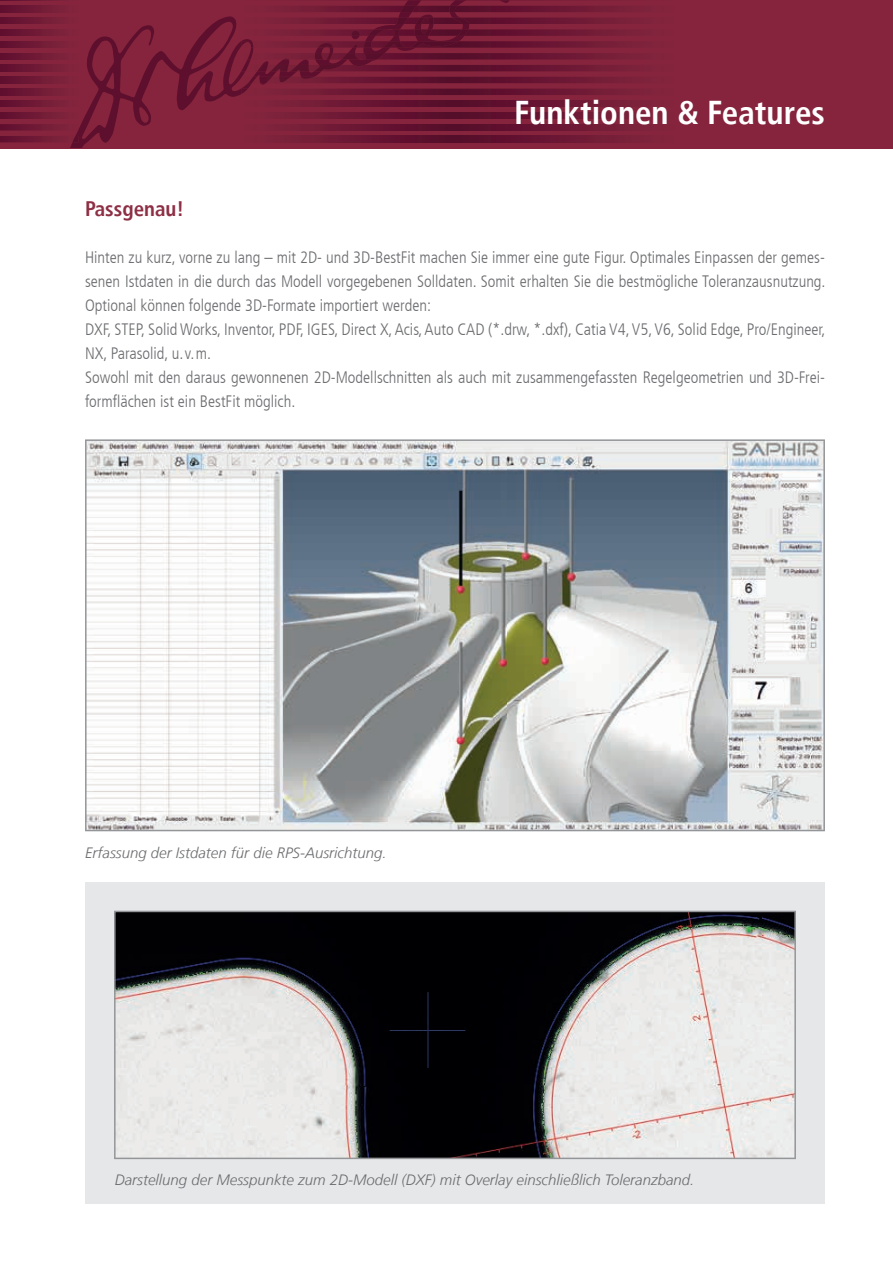
<style>
.page{position:relative;width:893px;height:1263px;background:#fff}
.page>*{position:absolute;margin:0;border:0;box-sizing:border-box;transform-origin:0 0}
.t1{font:700 condensed 33px "Frutiger LT";color:#fff}
.t2{font:700 condensed 21px "Frutiger LT";color:#8d2f45}
.t3{font:300 condensed 16.5px/24px "Frutiger LT";color:#6c6d70}
.t4{font:italic 300 15px "Frutiger LT";color:#6c6d70}
</style>
<div class="page">
<div style="left:85px;top:882px;width:740px;height:321px;background:#e6e7e9"></div>
<svg style="left:85px;top:439px;width:740px;height:392px"></svg>
<svg style="left:114px;top:911px;width:682px;height:248px"></svg>
<div style="left:0;top:0;width:893px;height:148px;background:#85243c"></div>
<svg style="left:0;top:112px;width:57px;height:7px"></svg>
<svg style="left:0;top:100px;width:57px;height:7px"></svg>
<svg style="left:0;top:89px;width:57px;height:6px"></svg>
<svg style="left:0;top:77px;width:57px;height:6px"></svg>
<svg style="left:0;top:65px;width:57px;height:6px"></svg>
<svg style="left:0;top:53px;width:57px;height:7px"></svg>
<svg style="left:0;top:41px;width:57px;height:7px"></svg>
<svg style="left:0;top:29px;width:57px;height:7px"></svg>
<svg style="left:0;top:18px;width:57px;height:6px"></svg>
<svg style="left:0;top:6px;width:57px;height:6px"></svg>
<svg style="left:0;top:0;width:57px;height:1px"></svg>
<svg style="left:509px;top:136px;width:116px;height:6px"></svg>
<svg style="left:509px;top:124px;width:116px;height:7px"></svg>
<svg style="left:509px;top:112px;width:116px;height:7px"></svg>
<svg style="left:509px;top:100px;width:116px;height:7px"></svg>
<svg style="left:70px;top:12px;width:439px;height:136px"></svg>
<svg style="left:0;top:124px;width:79px;height:18px"></svg>
<svg style="left:241px;top:89px;width:384px;height:6px"></svg>
<svg style="left:241px;top:77px;width:384px;height:6px"></svg>
<svg style="left:291px;top:0;width:334px;height:12px"></svg>
<svg style="left:241px;top:18px;width:384px;height:53px"></svg>
<h1 class="t1" style="left:514px;top:93px;width:312px">Funktionen &amp; Features</h1>
<p class="t2" style="left:85px;top:196px;width:101px">Passgenau!</p>
<p class="t3" style="left:85px;top:246px;width:742px">Hinten zu kurz, vorne zu lang – mit 2D- und 3D-BestFit machen Sie immer eine gute Figur. Optimales Einpassen der gemes&shy;senen Istdaten in die durch das Modell vorgegebenen Solldaten. Somit erhalten Sie die bestmögliche Toleranzausnutzung.<br>Optional können folgende 3D-Formate importiert werden:<br>DXF, STEP, Solid Works, Inventor, PDF, IGES, Direct X, Acis, Auto CAD (*.drw, *.dxf), Catia V4, V5, V6, Solid Edge, Pro/Engineer, NX, Parasolid, u. v. m.<br>Sowohl mit den daraus gewonnenen 2D-Modellschnitten als auch mit zusammengefassten Regelgeometrien und 3D-Frei&shy;formflächen ist ein BestFit möglich.</p>
<p class="t4" style="left:85px;top:844px;width:303px">Erfassung der Istdaten für die RPS-Ausrichtung.</p>
<p class="t4" style="left:115px;top:1171px;width:581px">Darstellung der Messpunkte zum 2D-Modell (DXF) mit Overlay einschließlich Toleranzband.</p>
</div>
